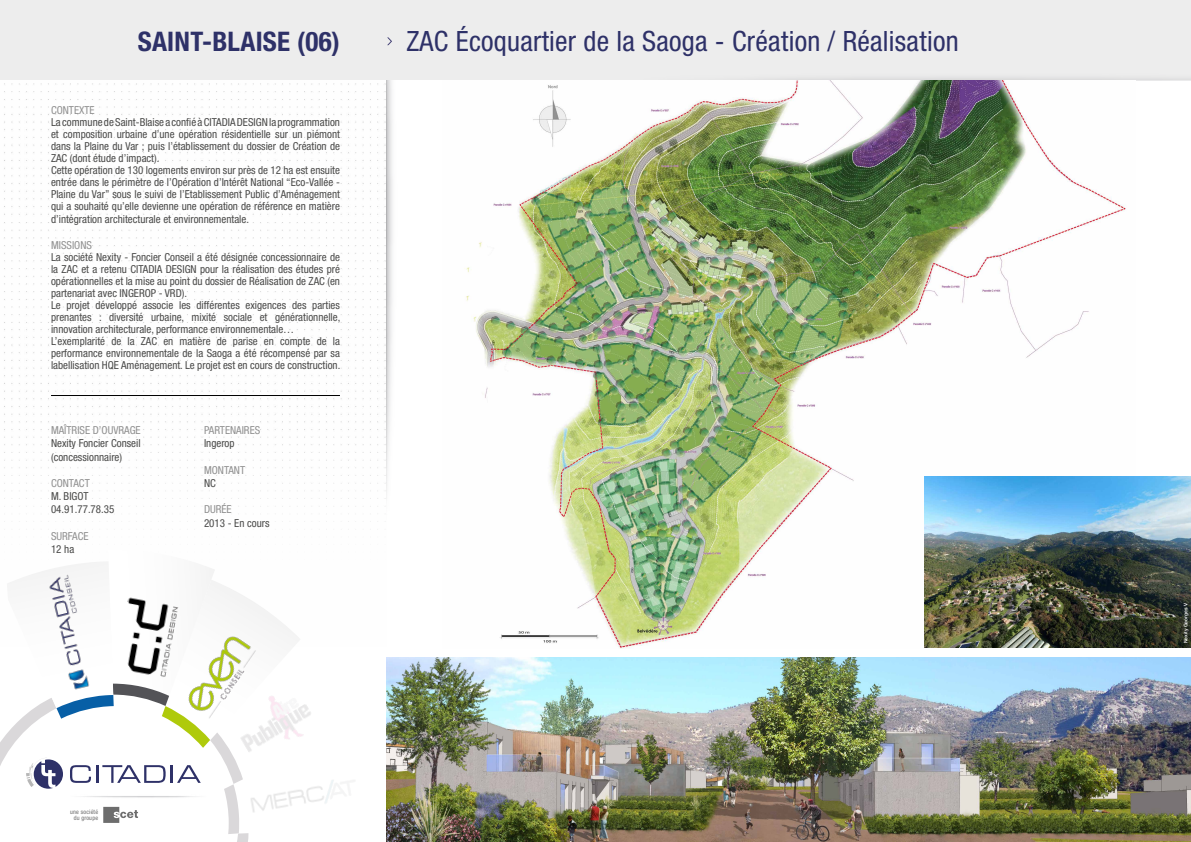
<style>
.page{position:relative;width:1191px;height:842px;background:#fff}
.page>*{position:absolute;margin:0;border:0;box-sizing:border-box;transform-origin:0 0}
.t1{font:condensed 28px "Helvetica Neue LT";letter-spacing:.01em;color:#2e3168}
.t2{font:700 condensed 27px "Helvetica Neue LT";letter-spacing:.01em;color:#2e3168}
.t3{font:condensed 11px/12px "Helvetica Neue LT";color:#4a4a49}
.t4{font:condensed 11px "Helvetica Neue LT";color:#909090}
.t5{font:condensed 6.1px/6.5px "Helvetica Neue LT";letter-spacing:.03em;color:#6d6d6d;text-align:center}
.t6{font:500 5px "Helvetica Neue CE";color:#fff}
</style>
<div class="page">
<div style="left:0;top:0;width:1191px;height:80px;background:#ededed"></div>
<img style="left:4px;top:83px;width:367px;height:447px">
<img style="left:464px;top:80px;width:662px;height:569px">
<img style="left:386px;top:658px;width:805px;height:184px">
<img style="left:924px;top:476px;width:267px;height:172px">
<img style="left:377px;top:80px;width:16px;height:442px">
<img style="left:301px;top:704px;width:10px;height:32px">
<img style="left:301px;top:780px;width:54px;height:24px">
<hr style="left:51px;top:395px;width:289px;height:1px;background:#000">
<svg style="left:387px;top:37px;width:5px;height:8px"></svg>
<svg style="left:0;top:562px;width:301px;height:280px"></svg>
<img style="left:47px;top:793px;width:193px;height:10px">
<h2 class="t2" style="left:138px;top:25px;width:204px">SAINT-BLAISE (06)</h2>
<h1 class="t1" style="left:406px;top:25px;width:554px">ZAC Écoquartier de la Saoga - Création / Réalisation</h1>
<p class="t4" style="left:51px;top:103px;width:45px">CONTEXTE</p>
<p class="t3" style="left:51px;top:116px;width:290px">La commune de Saint-Blaise a confié à CITADIA DESIGN la programmation et composition urbaine d’une opération résidentielle sur un piémont dans la Plaine du Var ; puis l’établissement du dossier de Création de ZAC (dont étude d’impact).<br>Cette opération de 130 logements environ sur près de 12 ha est ensuite entrée dans le périmètre de l’Opération d’Intérêt National “Eco-Vallée - Plaine du Var” sous le suivi de l’Etablissement Public d’Aménagement qui a souhaité qu’elle devienne une opération de référence en matière</p>
<p class="t3" style="left:51px;top:213px;width:199px">d’intégration architecturale et environnementale.</p>
<p class="t4" style="left:51px;top:239px;width:42px">MISSIONS</p>
<p class="t3" style="left:51px;top:251px;width:291px">La société Nexity - Foncier Conseil a été désignée concessionnaire de la ZAC et a retenu CITADIA DESIGN pour la réalisation des études pré opérationnelles et la mise au point du dossier de Réalisation de ZAC (en partenariat avec INGEROP - VRD).<br>Le projet développé associe les différentes exigences des parties prenantes : diversité urbaine, mixité sociale et générationnelle, innovation architecturale, performance environnementale… L’exemplarité de la ZAC en matière de parise en compte de la performance environnementale de la Saoga a été récompensé par sa labellisation HQE Aménagement. Le projet est en cours de construction.</p>
<p class="t4" style="left:51px;top:424px;width:91px">MAÎTRISE D’OUVRAGE</p>
<p class="t3" style="left:51px;top:437px;width:91px;line-height:13.2px">Nexity Foncier Conseil (concessionnaire)</p>
<p class="t4" style="left:51px;top:477px;width:40px">CONTACT</p>
<p class="t3" style="left:51px;top:490px;width:65px;line-height:13.2px">M. BIGOT<br>04.91.77.78.35</p>
<p class="t4" style="left:51px;top:529px;width:39px">SURFACE</p>
<p class="t3" style="left:51px;top:543px;width:25px">12 ha</p>
<p class="t4" style="left:204px;top:424px;width:58px">PARTENAIRES</p>
<p class="t3" style="left:204px;top:437px;width:32px">Ingerop</p>
<p class="t4" style="left:204px;top:463px;width:43px">MONTANT</p>
<p class="t3" style="left:204px;top:477px;width:13px">NC</p>
<p class="t4" style="left:204px;top:503px;width:29px">DURÉE</p>
<p class="t3" style="left:204px;top:517px;width:67px">2013 - En cours</p>
<p class="t5" style="left:70px;top:808px;width:29px">une société du groupe</p>
<p class="t6" style="left:1182px;top:643px;width:42px;rotate:-90deg">Nexity Georges V</p>
</div>
